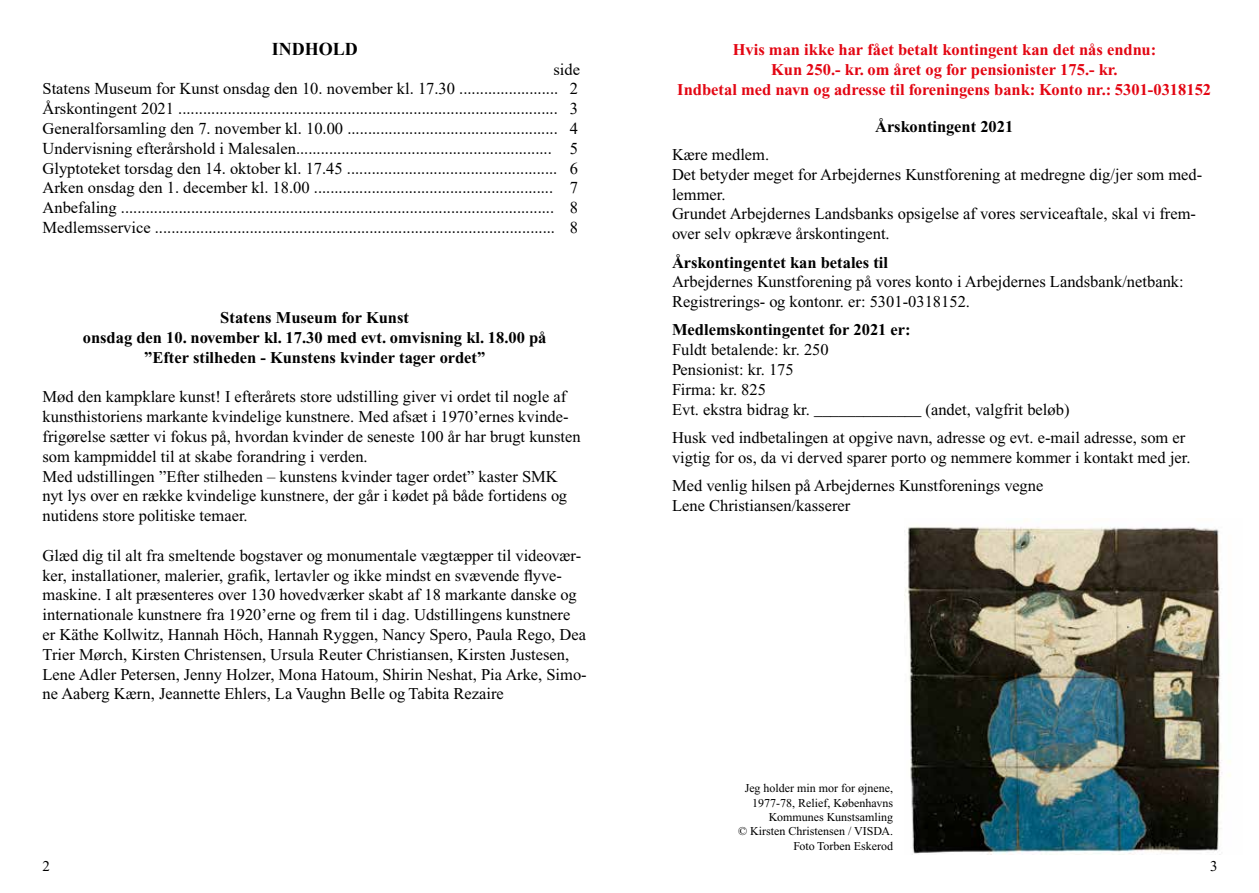
<style>
.page{position:relative;width:1259px;height:893px;background:#fff}
.page>*{position:absolute;margin:0;border:0;box-sizing:border-box;transform-origin:0 0}
.t1{font:700 18px "Times New Roman";color:#000}
.t2{font:16.5px/19.8px "Times New Roman";color:#000}
.t3{font:16.5px/19.8px "Times New Roman";color:#000;text-align:justify}
.t4{font:700 16.5px/19.8px "Times New Roman";color:#000;text-align:center}
.t5{font:700 16.5px/19.8px "Times New Roman";color:#e30613;text-align:center}
.t6{font:15px "Times New Roman";color:#000}
.t7{font:12px/14.4px "Times New Roman";color:#000;text-align:right}
</style>
<div class="page">
<img style="left:904px;top:526px;width:327px;height:328px">
<p class="t1" style="left:272px;top:36px;width:88px">INDHOLD</p>
<p class="t3" style="left:43px;top:59px;width:539px;text-indent:511px">side Statens Museum for Kunst onsdag den 10. november kl. 17.30 ........................ 2<br>Årskontingent 2021 ............................................................................................ 3<br>Generalforsamling den 7. november kl. 10.00 ................................................... 4<br>Undervisning efterårshold i Malesalen.............................................................. 5<br>Glyptoteket torsdag den 14. oktober kl. 17.45 ................................................... 6<br>Arken onsdag den 1. december kl. 18.00 .......................................................... 7<br>Anbefaling ......................................................................................................... 8<br>Medlemsservice ................................................................................................. 8</p>
<p class="t4" style="left:83px;top:308px;width:465px">Statens Museum for Kunst<br>onsdag den 10. november kl. 17.30 med evt. omvisning kl. 18.00 på ”Efter stilheden - Kunstens kvinder tager ordet”</p>
<p class="t2" style="left:43px;top:387px;width:539px">Mød den kampklare kunst! I efterårets store udstilling giver vi ordet til nogle af kunsthistoriens markante kvindelige kunstnere. Med afsæt i 1970’ernes kvinde&shy;frigørelse sætter vi fokus på, hvordan kvinder de seneste 100 år har brugt kunsten som kampmiddel til at skabe forandring i verden.<br>Med udstillingen ”Efter stilheden – kunstens kvinder tager ordet” kaster SMK nyt lys over en række kvindelige kunstnere, der går i kødet på både fortidens og nutidens store politiske temaer.</p>
<p class="t2" style="left:43px;top:545px;width:546px">Glæd dig til alt fra smeltende bogstaver og monumentale vægtæpper til videovær&shy;ker, installationer, malerier, grafik, lertavler og ikke mindst en svævende flyve&shy;maskine. I alt præsenteres over 130 hovedværker skabt af 18 markante danske og internationale kunstnere fra 1920’erne og frem til i dag. Udstillingens kunstnere er Käthe Kollwitz, Hannah Höch, Hannah Ryggen, Nancy Spero, Paula Rego, Dea Trier Mørch, Kirsten Christensen, Ursula Reuter Christiansen, Kirsten Justesen, Lene Adler Petersen, Jenny Holzer, Mona Hatoum, Shirin Neshat, Pia Arke, Simo&shy;ne Aaberg Kærn, Jeannette Ehlers, La Vaughn Belle og Tabita Rezaire</p>
<p class="t5" style="left:677px;top:40px;width:535px">Hvis man ikke har fået betalt kontingent kan det nås endnu:<br>Kun 250.- kr. om året og for pensionister 175.- kr.<br>Indbetal med navn og adresse til foreningens bank: Konto nr.: 5301-0318152</p>
<p class="t4" style="left:875px;top:116px;width:140px">Årskontingent 2021</p>
<p class="t2" style="left:672px;top:145px;width:532px">Kære medlem.<br>Det betyder meget for Arbejdernes Kunstforening at medregne dig/jer som med&shy;lemmer.<br>Grundet Arbejdernes Landsbanks opsigelse af vores serviceaftale, skal vi frem&shy;over selv opkræve årskontingent.</p>
<p class="t4" style="left:672px;top:252px;width:218px">Årskontingentet kan betales til</p>
<p class="t2" style="left:672px;top:272px;width:513px">Arbejdernes Kunstforening på vores konto i Arbejdernes Landsbank/netbank:<br>Registrerings- og kontonr. er: 5301-0318152.</p>
<p class="t4" style="left:672px;top:320px;width:240px">Medlemskontingentet for 2021 er:</p>
<p class="t2" style="left:672px;top:340px;width:399px">Fuldt betalende: kr. 250<br>Pensionist: kr. 175<br>Firma: kr. 825<br>Evt. ekstra bidrag kr. _____________ (andet, valgfrit beløb)</p>
<p class="t2" style="left:672px;top:428px;width:520px">Husk ved indbetalingen at opgive navn, adresse og evt. e-mail adresse, som er vigtig for os, da vi derved sparer porto og nemmere kommer i kontakt med jer.</p>
<p class="t2" style="left:672px;top:476px;width:373px">Med venlig hilsen på Arbejdernes Kunstforenings vegne<br>Lene Christiansen/kasserer</p>
<p class="t7" style="left:738px;top:781px;width:157px">Jeg holder min mor for øjnene,<br>1977-78, Relief, Københavns<br>Kommunes Kunstsamling<br>© Kirsten Christensen / VISDA.<br>Foto Torben Eskerod</p>
<p class="t6" style="left:43px;top:857px;width:9px">2</p>
<p class="t6" style="left:1210px;top:857px;width:9px">3</p>
</div>
